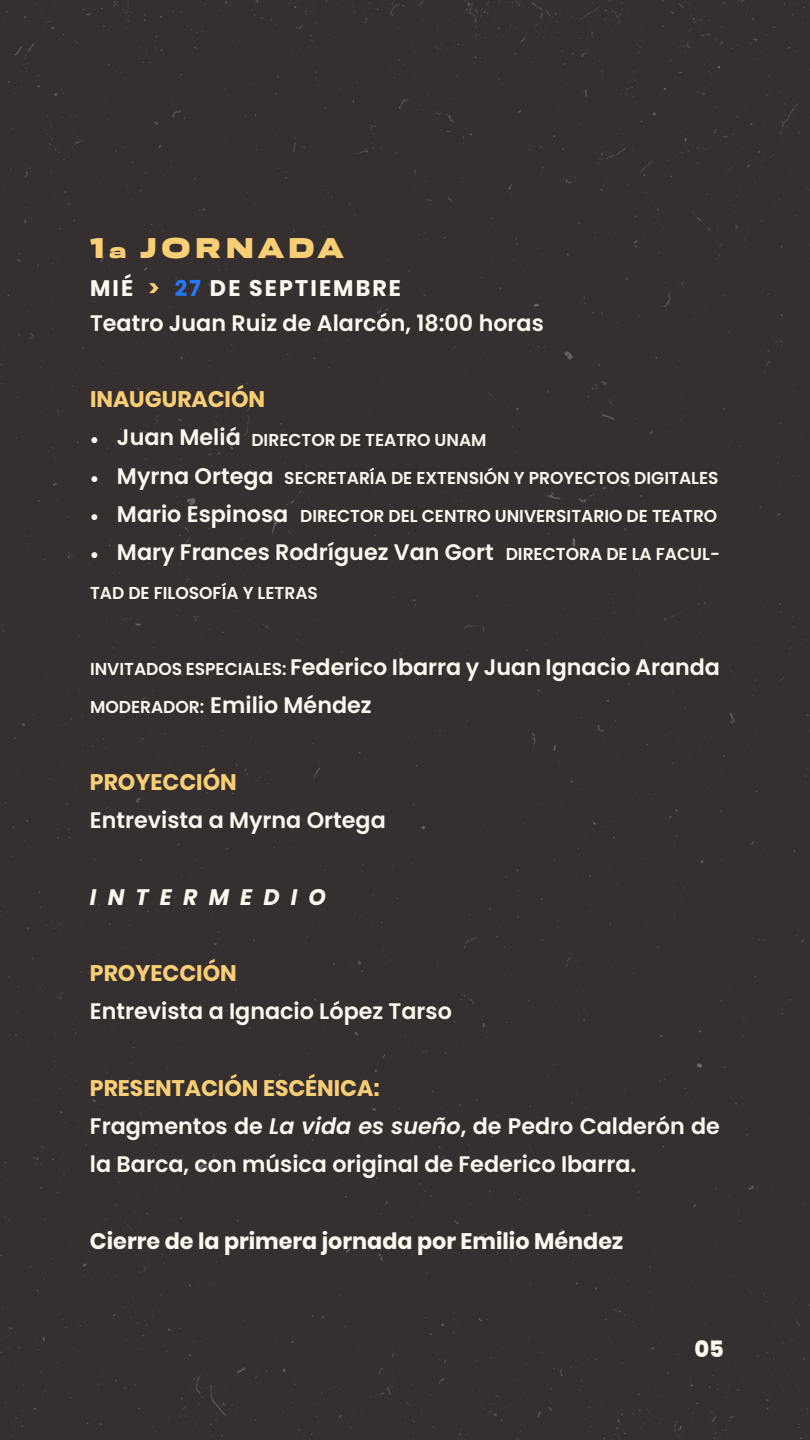
<style>
.page{position:relative;width:810px;height:1440px;background:#352f30}
.page>*{position:absolute;margin:0;border:0;box-sizing:border-box;transform-origin:0 0}
.t1{font:30px "Resolve Black Wd";letter-spacing:.115em;color:#f9cf75}
.t2{font:600 22.5px/38.2px "Poppins";color:#fff8ef}
.t3{font:700 22.5px "Poppins";color:#fff8ef}
.t4{font:700 22.5px "Poppins";color:#f9cf75}
.t5{font:italic 700 22.5px "Poppins";letter-spacing:.5em;color:#fff8ef}
.t6{font:800 22.5px "Poppins";color:#fff8ef}
.t7{font:600 17.25px "Poppins";color:#fff8ef}
.s1{font-size:22.5px}
.s2{font-weight:700}
.s3{font-weight:700;color:#f9cf75}
.s4{font-weight:700;color:#2679f2}
.s5{font-family:"Minion Pro";font-weight:400;font-size:22.5px}
.s6{font-family:"Minion Pro";font-weight:400}
.s7{font-size:17.25px}
.s8{font-style:italic}
</style>
<div class="page">
<h1 class="t1" style="left:90px;top:230px;width:255px">1<span class="s1">a</span> JORNADA</h1>
<p class="t2" style="left:90px;top:271px;width:455px;line-height:34.5px"><span class="s2">MIÉ</span> <span class="s3">&gt;</span> <span class="s4">27</span> <span class="s2">DE SEPTIEMBRE<br></span>Teatro Juan Ruiz de Alarcón, 18:00 horas</p>
<p class="t4" style="left:90px;top:386px;width:177px">INAUGURACIÓN</p>
<p class="t7" style="left:90px;top:429px;width:398px"><span class="s5">•</span> <span class="s1">Juan Meliá</span> DIRECTOR DE TEATRO UNAM</p>
<p class="t7" style="left:90px;top:468px;width:630px"><span class="s5">•</span> <span class="s1">Myrna Ortega</span> SECRETARÍA DE EXTENSIÓN Y PROYECTOS DIGITALES</p>
<p class="t7" style="left:90px;top:506px;width:629px"><span class="s5">•</span> <span class="s1">Mario Espinosa</span> DIRECTOR DEL CENTRO UNIVERSITARIO DE TEATRO</p>
<p class="t2" style="left:90px;top:533px;width:632px"><span class="s6">•</span> Mary Frances Rodríguez Van Gort <span class="s7">DIRECTORA DE LA FACUL-</span></p>
<p class="t7" style="left:90px;top:582px;width:230px">TAD DE FILOSOFÍA Y LETRAS</p>
<p class="t2" style="left:90px;top:648px;width:632px"><span class="s7">INVITADOS ESPECIALES:</span> Federico Ibarra y Juan Ignacio Aranda<br><span class="s7">MODERADOR:</span> Emilio Méndez</p>
<p class="t4" style="left:90px;top:769px;width:148px">PROYECCIÓN</p>
<p class="t2" style="left:90px;top:801px;width:297px">Entrevista a Myrna Ortega</p>
<p class="t5" style="left:90px;top:884px;width:238px">INTERMEDIO</p>
<p class="t4" style="left:90px;top:960px;width:148px">PROYECCIÓN</p>
<p class="t2" style="left:90px;top:992px;width:363px">Entrevista a Ignacio López Tarso</p>
<p class="t2" style="left:90px;top:1069px;width:631px"><span class="s3">PRESENTACIÓN ESCÉNICA:<br></span>Fragmentos de <span class="s8">La vida es sueño</span>, de Pedro Calderón de la Barca, con música original de Federico Ibarra.</p>
<p class="t3" style="left:90px;top:1228px;width:535px">Cierre de la primera jornada por Emilio Méndez</p>
<p class="t6" style="left:694px;top:1336px;width:31px">05</p>
</div>
